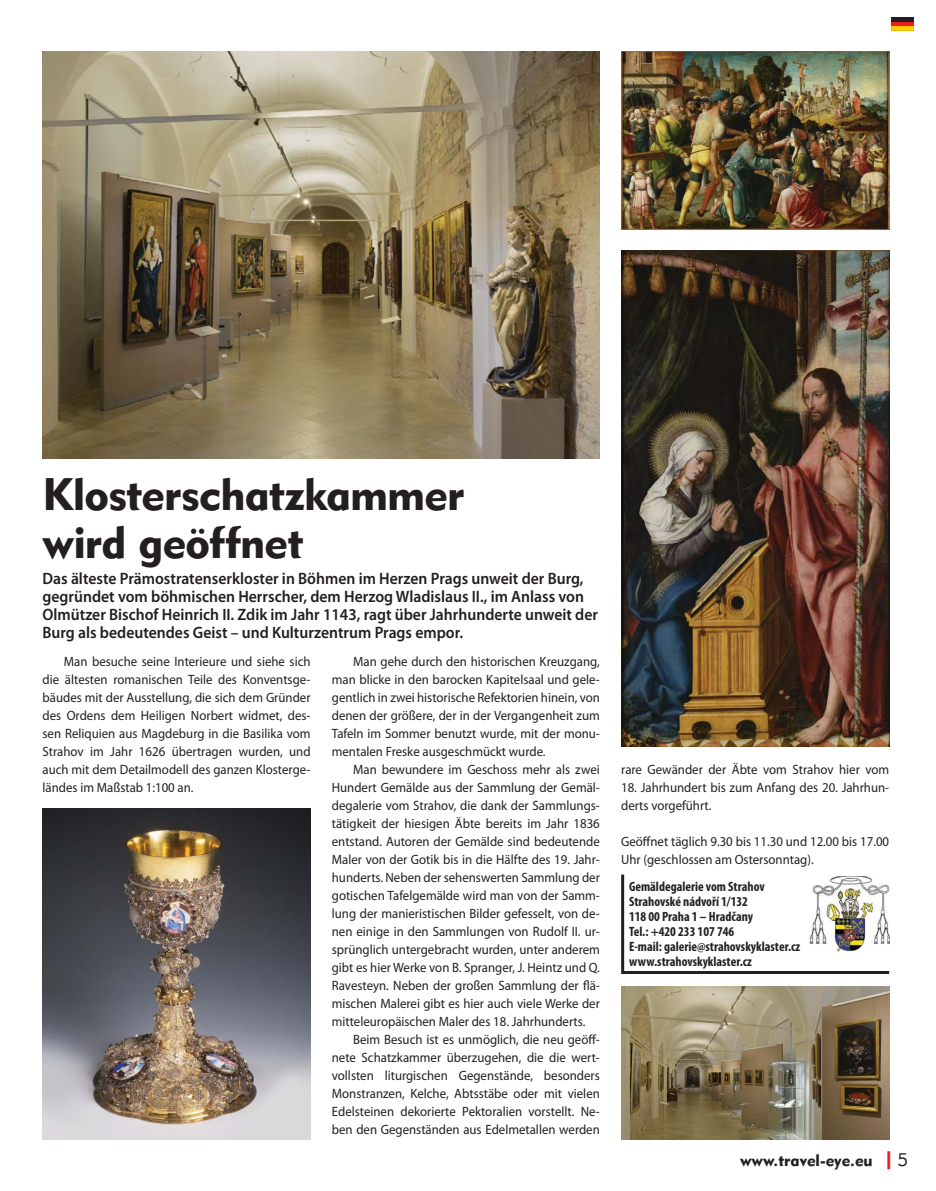
<style>
.page{position:relative;width:936px;height:1191px;background:#fff}
.page>*{position:absolute;margin:0;border:0;box-sizing:border-box;transform-origin:0 0}
.t1{font:45px/48px "Geometric 415 AT Black A";letter-spacing:-.015em;color:#231f20}
.t2{font:600 16.5px/18px "Myriad Pro";color:#231f20;scale:.95 1}
.t3{font:16.5px "Geometric 415 AT Black A";color:#231f20}
.t4{font:13.5px/18px "Myriad Pro";color:#231f20;text-align:justify;scale:.95 1}
.t5{font:700 condensed 13.5px/15px "Myriad Pro";color:#231f20}
.s1{font-size:18px;color:#ed1c24}
.s2{font-family:"Geometric 415 AT Lite A";font-size:18px}
</style>
<div class="page">
<hr style="left:621px;top:874px;width:3px;height:97px;background:#231f20">
<hr style="left:621px;top:971px;width:268px;height:3px;background:#231f20">
<img style="left:809px;top:877px;width:80px;height:74px">
<img style="left:621px;top:51px;width:268px;height:179px">
<img style="left:43px;top:808px;width:267px;height:332px">
<img style="left:621px;top:251px;width:268px;height:495px">
<img style="left:43px;top:51px;width:557px;height:407px">
<img style="left:621px;top:986px;width:268px;height:154px">
<svg style="left:891px;top:17px;width:22px;height:13px"></svg>
<h1 class="t1" style="left:43px;top:475px;width:423px">Klosterschatzkammer wird geöffnet</h1>
<p class="t2" style="left:43px;top:571px;width:586px">Das älteste Prämostratenserkloster in Böhmen im Herzen Prags unweit der Burg, gegründet vom böhmischen Herrscher, dem Herzog Wladislaus II., im Anlass von Olmützer Bischof Heinrich II. Zdik im Jahr 1143, ragt über Jahrhunderte unweit der Burg als bedeutendes Geist – und Kulturzentrum Prags empor.</p>
<p class="t4" style="left:43px;top:654px;width:284px;text-indent:21px">Man besuche seine Interieure und siehe sich die ältesten romanischen Teile des Konventsge&shy;bäudes mit der Ausstellung, die sich dem Gründer des Ordens dem Heiligen Norbert widmet, des&shy;sen Reliquien aus Magdeburg in die Basilika vom Strahov im Jahr 1626 übertragen wurden, und auch mit dem Detailmodell des ganzen Klosterge&shy;ländes im Maßstab 1:100 an.</p>
<p class="t4" style="left:332px;top:654px;width:283px;text-indent:21px">Man gehe durch den historischen Kreuzgang, man blicke in den barocken Kapitelsaal und gele&shy;gentlich in zwei historische Refektorien hinein, von denen der größere, der in der Vergangenheit zum Tafeln im Sommer benutzt wurde, mit der monu&shy;mentalen Freske ausgeschmückt wurde.</p>
<p class="t4" style="left:332px;top:762px;width:284px;text-indent:21px">Man bewundere im Geschoss mehr als zwei Hundert Gemälde aus der Sammlung der Gemäl&shy;degalerie vom Strahov, die dank der Sammlungs&shy;tätigkeit der hiesigen Äbte bereits im Jahr 1836 entstand. Autoren der Gemälde sind bedeutende Maler von der Gotik bis in die Hälfte des 19. Jahr&shy;hunderts. Neben der sehenswerten Sammlung der gotischen Tafelgemälde wird man von der Samm&shy;lung der manieristischen Bilder gefesselt, von de&shy;nen einige in den Sammlungen von Rudolf II. ur&shy;sprünglich untergebracht wurden, unter anderem gibt es hier Werke von B. Spranger, J. Heintz und Q.<br>Ravesteyn. Neben der großen Sammlung der flä&shy;mischen Malerei gibt es hier auch viele Werke der mitteleuropäischen Maler des 18. Jahrhunderts.</p>
<p class="t4" style="left:332px;top:1032px;width:283px;text-indent:21px">Beim Besuch ist es unmöglich, die neu geöff&shy;nete Schatzkammer überzugehen, die die wert&shy;vollsten liturgischen Gegenstände, besonders Monstranzen, Kelche, Abtsstäbe oder mit vielen Edelsteinen dekorierte Pektoralien vorstellt. Ne&shy;ben den Gegenständen aus Edelmetallen werden</p>
<p class="t4" style="left:621px;top:762px;width:284px">rare Gewänder der Äbte vom Strahov hier vom</p>
<p class="t4" style="left:621px;top:780px;width:283px">18. Jahrhundert bis zum Anfang des 20. Jahrhun&shy;derts vorgeführt.</p>
<p class="t4" style="left:621px;top:834px;width:283px">Geöffnet täglich 9.30 bis 11.30 und 12.00 bis 17.00<br>Uhr (geschlossen am Ostersonntag).</p>
<p class="t5" style="left:629px;top:880px;width:173px">Gemäldegalerie vom Strahov<br>Strahovské nádvoří 1/132<br>118 00 Praha 1 – Hradčany<br>Tel.: +420 233 107 746<br>E-mail: galerie@strahovskyklaster.cz www.strahovskyklaster.cz</p>
<p class="t3" style="left:740px;top:1154px;width:169px">www.travel-eye.eu <span class="s1">|</span><span class="s2">5</span></p>
</div>
